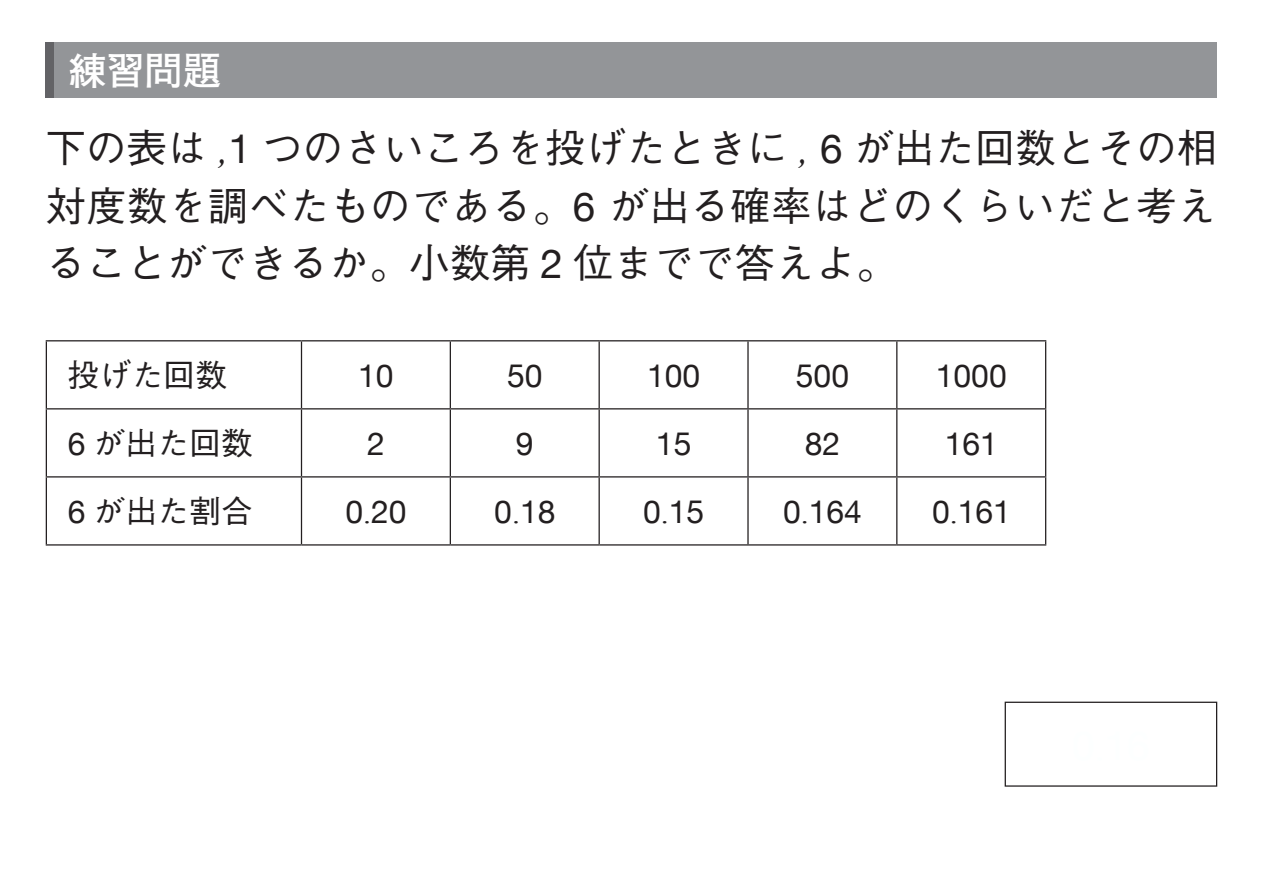
<style>
.page{position:relative;width:1263px;height:893px;background:#fff}
.page>*{position:absolute;margin:0;border:0;box-sizing:border-box;transform-origin:0 0}
.t1{font:500 40.35px/57.4px "Gothic BBB";letter-spacing:.005em;color:#231f20;text-align:justify}
.t2{font:700 38.25px "Futo Go B101";color:#fff}
.t3{font:31.95px "Helvetica Neue";color:#231f20}
.t4{font:500 31.95px "Gothic BBB";color:#231f20}
.s1{font-family:"Times New Roman";font-weight:400;font-style:italic}
.s2{font-family:"Helvetica Neue";font-weight:400}
.s3{font-family:"Times New Roman"}
</style>
<div class="page">
<div style="left:46px;top:43px;width:1171px;height:55px;background:#939598"></div>
<div style="left:46px;top:43px;width:8px;height:55px;background:#636366"></div>
<div style="left:1005px;top:702px;width:212px;height:85px;border:1px solid #231f20"></div>
<hr style="left:46px;top:340px;width:255px;height:1px;background:#231f20">
<hr style="left:46px;top:341px;width:1px;height:67px;background:#231f20">
<hr style="left:301px;top:340px;width:149px;height:1px;background:#231f20">
<hr style="left:301px;top:341px;width:1px;height:67px;background:#231f20">
<hr style="left:450px;top:340px;width:149px;height:1px;background:#231f20">
<hr style="left:450px;top:341px;width:1px;height:67px;background:#231f20">
<hr style="left:599px;top:340px;width:149px;height:1px;background:#231f20">
<hr style="left:598px;top:341px;width:2px;height:67px;background:#231f20">
<hr style="left:748px;top:340px;width:149px;height:1px;background:#231f20">
<hr style="left:747px;top:341px;width:2px;height:67px;background:#231f20">
<hr style="left:897px;top:340px;width:149px;height:1px;background:#231f20">
<hr style="left:896px;top:341px;width:1px;height:67px;background:#231f20">
<hr style="left:1045px;top:341px;width:1px;height:67px;background:#231f20">
<hr style="left:46px;top:408px;width:255px;height:1px;background:#231f20">
<hr style="left:46px;top:409px;width:1px;height:67px;background:#231f20">
<hr style="left:301px;top:408px;width:149px;height:1px;background:#231f20">
<hr style="left:301px;top:409px;width:1px;height:67px;background:#231f20">
<hr style="left:450px;top:408px;width:149px;height:1px;background:#231f20">
<hr style="left:450px;top:409px;width:1px;height:67px;background:#231f20">
<hr style="left:599px;top:408px;width:149px;height:1px;background:#231f20">
<hr style="left:598px;top:409px;width:2px;height:67px;background:#231f20">
<hr style="left:748px;top:408px;width:149px;height:1px;background:#231f20">
<hr style="left:747px;top:409px;width:2px;height:67px;background:#231f20">
<hr style="left:897px;top:408px;width:149px;height:1px;background:#231f20">
<hr style="left:896px;top:409px;width:1px;height:67px;background:#231f20">
<hr style="left:1045px;top:409px;width:1px;height:67px;background:#231f20">
<hr style="left:46px;top:476px;width:255px;height:1px;background:#231f20">
<hr style="left:46px;top:477px;width:1px;height:67px;background:#231f20">
<hr style="left:301px;top:476px;width:149px;height:1px;background:#231f20">
<hr style="left:301px;top:477px;width:1px;height:67px;background:#231f20">
<hr style="left:450px;top:476px;width:149px;height:1px;background:#231f20">
<hr style="left:450px;top:477px;width:1px;height:67px;background:#231f20">
<hr style="left:599px;top:476px;width:149px;height:1px;background:#231f20">
<hr style="left:598px;top:477px;width:2px;height:67px;background:#231f20">
<hr style="left:748px;top:476px;width:149px;height:1px;background:#231f20">
<hr style="left:747px;top:477px;width:2px;height:67px;background:#231f20">
<hr style="left:897px;top:476px;width:149px;height:1px;background:#231f20">
<hr style="left:896px;top:477px;width:1px;height:67px;background:#231f20">
<hr style="left:1045px;top:477px;width:1px;height:67px;background:#231f20">
<hr style="left:46px;top:544px;width:255px;height:2px;background:#231f20">
<hr style="left:301px;top:544px;width:149px;height:2px;background:#231f20">
<hr style="left:450px;top:544px;width:149px;height:2px;background:#231f20">
<hr style="left:599px;top:544px;width:149px;height:2px;background:#231f20">
<hr style="left:748px;top:544px;width:149px;height:2px;background:#231f20">
<hr style="left:897px;top:544px;width:149px;height:2px;background:#231f20">
<p class="t2" style="left:68px;top:48px;width:155px">練習問題</p>
<p class="t1" style="left:46px;top:121px;width:1173px">下の表は <span class="s1">,</span><span class="s2">1</span> つのさいころを投げたときに <span class="s1">,</span> <span class="s2">6</span> が出た回数とその相対度数を調べたものである。<span class="s2">6</span> が出る確率はどのくらいだと考えることができるか。小数第 <span class="s2">2</span> 位までで答えよ。</p>
<p class="t4" style="left:68px;top:357px;width:161px">投げた回数</p>
<p class="t3" style="left:358px;top:353px;width:37px">10</p>
<p class="t3" style="left:507px;top:353px;width:37px">50</p>
<p class="t3" style="left:647px;top:353px;width:55px">100</p>
<p class="t3" style="left:796px;top:353px;width:55px">500</p>
<p class="t3" style="left:936px;top:353px;width:72px">1000</p>
<p class="t4" style="left:68px;top:425px;width:187px"><span class="s2">6</span> が出た回数</p>
<p class="t3" style="left:367px;top:421px;width:19px">2</p>
<p class="t3" style="left:516px;top:421px;width:19px">9</p>
<p class="t3" style="left:656px;top:421px;width:37px">15</p>
<p class="t3" style="left:805px;top:421px;width:37px">82</p>
<p class="t3" style="left:945px;top:421px;width:55px">161</p>
<p class="t4" style="left:68px;top:493px;width:187px"><span class="s2">6</span> が出た割合</p>
<p class="t3" style="left:345px;top:489px;width:63px">0<span class="s3">.</span>20</p>
<p class="t3" style="left:494px;top:489px;width:63px">0<span class="s3">.</span>18</p>
<p class="t3" style="left:643px;top:489px;width:63px">0<span class="s3">.</span>15</p>
<p class="t3" style="left:783px;top:489px;width:80px">0<span class="s3">.</span>164</p>
<p class="t3" style="left:932px;top:489px;width:80px">0<span class="s3">.</span>161</p>
</div>
